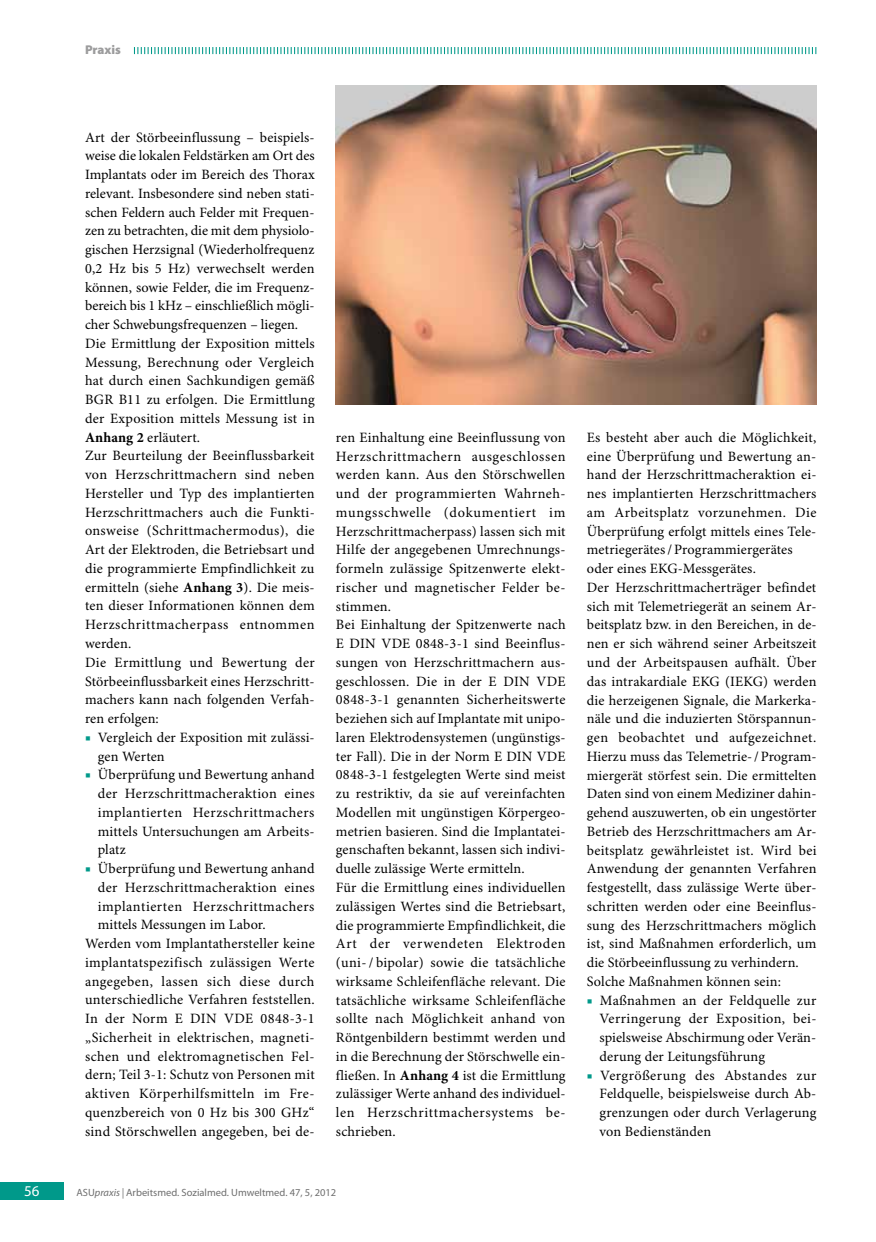
<style>
.page{position:relative;width:876px;height:1242px;background:#fff}
.page>*{position:absolute;margin:0;border:0;box-sizing:border-box;transform-origin:0 0}
.t1{font:15px "Myriad Pro";color:#fff}
.t2{font:14.25px/18.8px "Minion Pro";letter-spacing:.015em;color:#000}
.t3{font:14.25px "Minion Pro";letter-spacing:.035em;color:#000}
.t4{font:900 12.75px "Myriad Pro";color:#9c9c9d}
.t5{font:10.5px "Myriad Pro";color:#6e6e6e}
.s1{font-weight:700}
.s2{color:#00998a}
.s3{font-style:italic}
</style>
<div class="page">
<div style="left:0;top:1182px;width:64px;height:17px;background:#00998a"></div>
<img style="left:336px;top:85px;width:480px;height:319px">
<svg style="left:134px;top:47px;width:682px;height:7px"></svg>
<p class="t4" style="left:85px;top:43px;width:37px">Praxis</p>
<p class="t2" style="left:85px;top:128px;width:231px">Art der Störbeeinflussung – beispiels&shy;weise die lokalen Feldstärken am Ort des Implantats oder im Bereich des Thorax relevant. Insbesondere sind neben stati&shy;schen Feldern auch Felder mit Frequen&shy;zen zu betrachten, die mit dem physiolo&shy;gischen Herzsignal (Wiederholfrequenz 0,2 Hz bis 5 Hz) verwechselt werden können, sowie Felder, die im Frequenz&shy;bereich bis 1 kHz – einschließlich mögli&shy;cher Schwebungsfrequenzen – liegen.<br>Die Ermittlung der Exposition mittels Messung, Berechnung oder Vergleich hat durch einen Sachkundigen gemäß BGR B11 zu erfolgen. Die Ermittlung der Exposition mittels Messung ist in <span class="s1">Anhang 2</span> erläutert.<br>Zur Beurteilung der Beeinflussbarkeit von Herzschrittmachern sind neben Hersteller und Typ des implantierten Herzschrittmachers auch die Funkti&shy;onsweise (Schrittmachermodus), die Art der Elektroden, die Betriebsart und die programmierte Empfindlichkeit zu ermitteln (siehe <span class="s1">Anhang 3</span>). Die meis&shy;ten dieser Informationen können dem Herzschrittmacherpass entnommen werden.<br>Die Ermittlung und Bewertung der Störbeeinflussbarkeit eines Herzschritt&shy;machers kann nach folgenden Verfah&shy;ren erfolgen:</p>
<p class="t2" style="left:98px;top:728px;width:218px;text-indent:-13px"><span class="s2">■</span> Vergleich der Exposition mit zulässi&shy;gen Werten</p>
<p class="t2" style="left:98px;top:766px;width:218px;text-align:justify;text-indent:-13px"><span class="s2">■</span> Überprüfung und Bewertung anhand der Herzschrittmacheraktion eines implantierten Herzschrittmachers mittels Untersuchungen am Arbeits&shy;platz</p>
<p class="t2" style="left:85px;top:859px;width:231px"><span class="s2">■</span> Überprüfung und Bewertung anhand</p>
<p class="t2" style="left:98px;top:878px;width:218px">der Herzschrittmacheraktion eines</p>
<p class="t3" style="left:98px;top:897px;width:218px">implantierten Herzschrittmachers</p>
<p class="t2" style="left:98px;top:916px;width:169px">mittels Messungen im Labor.</p>
<p class="t2" style="left:85px;top:934px;width:231px">Werden vom Implantathersteller keine</p>
<p class="t2" style="left:85px;top:953px;width:231px">implantatspezifisch zulässigen Werte</p>
<p class="t3" style="left:85px;top:972px;width:231px">angegeben, lassen sich diese durch</p>
<p class="t2" style="left:85px;top:991px;width:231px">unterschiedliche Verfahren feststellen.</p>
<p class="t2" style="left:85px;top:1010px;width:231px">In der Norm E DIN VDE 0848-3-1</p>
<p class="t2" style="left:85px;top:1028px;width:231px">„Sicherheit in elektrischen, magneti-</p>
<p class="t2" style="left:85px;top:1047px;width:231px">schen und elektromagnetischen Fel-</p>
<p class="t2" style="left:85px;top:1066px;width:231px">dern; Teil 3-1: Schutz von Personen mit</p>
<p class="t3" style="left:85px;top:1085px;width:231px">aktiven Körperhilfsmitteln im Fre-</p>
<p class="t2" style="left:85px;top:1103px;width:231px">quenzbereich von 0 Hz bis 300 GHz“</p>
<p class="t2" style="left:85px;top:1122px;width:231px">sind Störschwellen angegeben, bei de-</p>
<p class="t2" style="left:336px;top:428px;width:231px">ren Einhaltung eine Beeinflussung von Herzschrittmachern ausgeschlossen werden kann. Aus den Störschwellen und der programmierten Wahrneh&shy;mungsschwelle (dokumentiert im Herzschrittmacherpass) lassen sich mit Hilfe der angegebenen Umrechnungs&shy;formeln zulässige Spitzenwerte elekt&shy;rischer und magnetischer Felder be&shy;stimmen.<br>Bei Einhaltung der Spitzenwerte nach E DIN VDE 0848-3-1 sind Beeinflus&shy;sungen von Herzschrittmachern aus&shy;geschlossen. Die in der E DIN VDE 0848-3-1 genannten Sicherheitswerte beziehen sich auf Implantate mit unipo&shy;laren Elektrodensystemen (ungünstigs&shy;ter Fall). Die in der Norm E DIN VDE 0848-3-1 festgelegten Werte sind meist zu restriktiv, da sie auf vereinfachten Modellen mit ungünstigen Körpergeo&shy;metrien basieren. Sind die Implantatei&shy;genschaften bekannt, lassen sich indivi&shy;duelle zulässige Werte ermitteln.<br>Für die Ermittlung eines individuellen zulässigen Wertes sind die Betriebsart, die programmierte Empfindlichkeit, die Art der verwendeten Elektroden (uni-/ bipolar) sowie die tatsächliche wirksame Schleifenfläche relevant. Die tatsächliche wirksame Schleifenfläche sollte nach Möglichkeit anhand von Röntgenbildern bestimmt werden und in die Berechnung der Störschwelle ein&shy;fließen. In <span class="s1">Anhang 4</span> ist die Ermittlung zulässiger Werte anhand des individuel&shy;len Herzschrittmachersystems be&shy;schrieben.</p>
<p class="t2" style="left:587px;top:428px;width:231px">Es besteht aber auch die Möglichkeit, eine Überprüfung und Bewertung an&shy;hand der Herzschrittmacheraktion ei&shy;nes implantierten Herzschrittmachers am Arbeitsplatz vorzunehmen. Die Überprüfung erfolgt mittels eines Tele&shy;metriegerätes/ Programmiergerätes oder eines EKG-Messgerätes.<br>Der Herzschrittmacherträger befindet sich mit Telemetriegerät an seinem Ar&shy;beitsplatz bzw. in den Bereichen, in de&shy;nen er sich während seiner Arbeitszeit und der Arbeitspausen aufhält. Über das intrakardiale EKG (IEKG) werden die herzeigenen Signale, die Markerka&shy;näle und die induzierten Störspannun&shy;gen beobachtet und aufgezeichnet.<br>Hierzu muss das Telemetrie-/Program&shy;miergerät störfest sein. Die ermittelten Daten sind von einem Mediziner dahin&shy;gehend auszuwerten, ob ein ungestörter Betrieb des Herzschrittmachers am Ar&shy;beitsplatz gewährleistet ist. Wird bei Anwendung der genannten Verfahren festgestellt, dass zulässige Werte über&shy;schritten werden oder eine Beeinflus&shy;sung des Herzschrittmachers möglich ist, sind Maßnahmen erforderlich, um die Störbeeinflussung zu verhindern.<br>Solche Maßnahmen können sein:</p>
<p class="t2" style="left:600px;top:991px;width:218px;text-align:justify;text-indent:-13px"><span class="s2">■</span> Maßnahmen an der Feldquelle zur Verringerung der Exposition, bei&shy;spielsweise Abschirmung oder Verän&shy;derung der Leitungsführung</p>
<p class="t2" style="left:600px;top:1066px;width:218px;text-align:justify;text-indent:-13px"><span class="s2">■</span> Vergrößerung des Abstandes zur Feldquelle, beispielsweise durch Ab&shy;grenzungen oder durch Verlagerung von Bedienständen</p>
<p class="t1" style="left:24px;top:1182px;width:17px">56</p>
<p class="t5" style="left:77px;top:1186px;width:261px">ASU<span class="s3">praxis |</span> Arbeitsmed. Sozialmed. Umweltmed. 47, 5, 2012</p>
</div>
